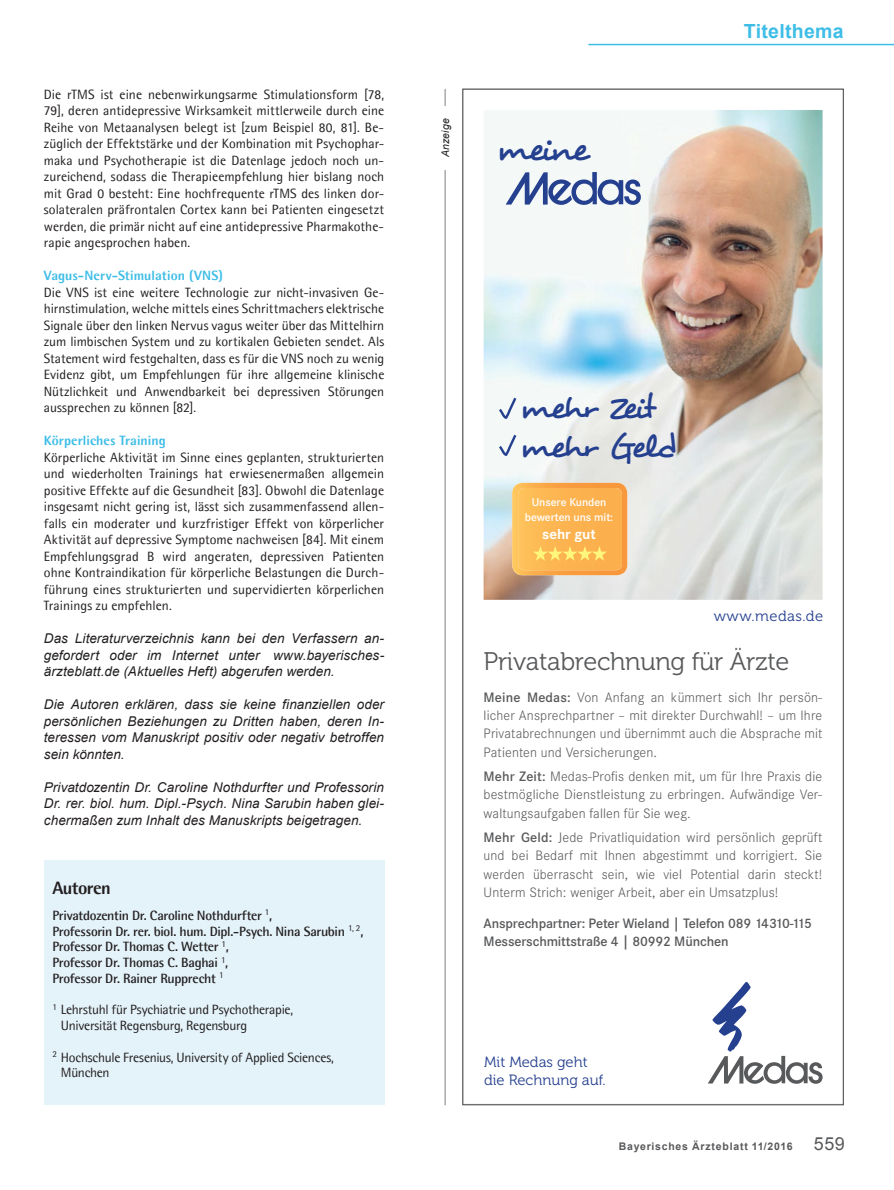
<style>
.page{position:relative;width:894px;height:1190px;background:#fff}
.page>*{position:absolute;margin:0;border:0;box-sizing:border-box;transform-origin:0 0}
.t1{font:35.55px "Desyrel";letter-spacing:-.075em;color:#25408f}
.t2{font:34.2px/38.4px "Desyrel";letter-spacing:-.085em;color:#25408f}
.t3{font:25.35px "Museo 300";letter-spacing:-.01em;color:#58595b}
.t4{font:700 19.5px "Arial";letter-spacing:.015em;color:#3ebde7}
.t5{font:800 18px "Agfa Rotis Semisans";letter-spacing:-.03em;color:#231f20}
.t6{font:700 15px "Corporate S";letter-spacing:-.005em;color:#fff}
.t7{font:14.85px/17.7px "Museo 300";color:#25408f}
.t8{font:14.85px "Museo 300";letter-spacing:.03em;color:#25408f}
.t9{font:300 14.25px/18.1px "Corporate S";letter-spacing:.01em;color:#58595b;text-align:justify}
.t10{font:600 14.25px/18.1px "Corporate S";letter-spacing:-.01em;color:#58595b}
.t11{font:13.5px/16.5px "Agfa Rotis Semisans";letter-spacing:-.005em;color:#231f20;text-align:justify}
.t12{font:italic 13.5px/16.5px "Arial";letter-spacing:.005em;color:#231f20;text-align:justify}
.t13{font:700 13.5px/15.8px "Agfa Rotis Semisans";letter-spacing:-.02em;color:#231f20}
.t14{font:800 13.5px "Agfa Rotis Semisans";letter-spacing:.005em;color:#3ebde7}
.t15{font:600 11.7px/14.1px "Corporate S";letter-spacing:-.005em;color:#fff;text-align:center}
.t16{font:700 10.5px "Arial";letter-spacing:.075em;color:#58595b}
.t17{font:italic 10.5px "Arial";letter-spacing:.01em;color:#231f20}
.s1{font-weight:600}
.s2{font-weight:400;font-size:18px}
</style>
<div class="page">
<hr style="left:588px;top:44px;width:305px;height:1px;background:#3ebde7">
<div style="left:44px;top:860px;width:340px;height:245px;background:#e4f3fa"></div>
<img style="left:483px;top:110px;width:339px;height:490px">
<svg style="left:708px;top:982px;width:114px;height:102px"></svg>
<svg style="left:512px;top:483px;width:115px;height:92px;background:#fbb552"></svg>
<svg style="left:496px;top:395px;width:22px;height:25px"></svg>
<svg style="left:496px;top:432px;width:22px;height:25px"></svg>
<svg style="left:505px;top:172px;width:136px;height:33px"></svg>
<hr style="left:445px;top:89px;width:1px;height:1016px;background:#807f83">
<div style="left:441px;top:106px;width:8px;height:64px;background:#fff"></div>
<p class="t11" style="left:44px;top:86px;width:342px">Die rTMS ist eine nebenwirkungsarme Stimulationsform [78, 79], deren antidepressive Wirksamkeit mittlerweile durch eine Reihe von Metaanalysen belegt ist [zum Beispiel 80, 81]. Be&shy;züglich der Effektstärke und der Kombination mit Psychophar&shy;maka und Psychotherapie ist die Datenlage jedoch noch un&shy;zureichend, sodass die Therapieempfehlung hier bislang noch mit Grad 0 besteht: Eine hochfrequente rTMS des linken dor&shy;solateralen präfrontalen Cortex kann bei Patienten eingesetzt werden, die primär nicht auf eine antidepressive Pharmakothe&shy;rapie angesprochen haben.</p>
<p class="t14" style="left:44px;top:267px;width:181px">Vagus-Nerv-Stimulation (VNS)</p>
<p class="t11" style="left:44px;top:284px;width:342px">Die VNS ist eine weitere Technologie zur nicht-invasiven Ge&shy;hirnstimulation, welche mittels eines Schrittmachers elektrische Signale über den linken Nervus vagus weiter über das Mittelhirn zum limbischen System und zu kortikalen Gebieten sendet. Als Statement wird festgehalten, dass es für die VNS noch zu wenig Evidenz gibt, um Empfehlungen für ihre allgemeine klinische Nützlichkeit und Anwendbarkeit bei depressiven Störungen aussprechen zu können [82].</p>
<p class="t14" style="left:44px;top:432px;width:123px">Körperliches Training</p>
<p class="t11" style="left:44px;top:449px;width:342px">Körperliche Aktivität im Sinne eines geplanten, strukturierten und wiederholten Trainings hat erwiesenermaßen allgemein positive Effekte auf die Gesundheit [83]. Obwohl die Datenlage insgesamt nicht gering ist, lässt sich zusammenfassend allen&shy;falls ein moderater und kurzfristiger Effekt von körperlicher Aktivität auf depressive Symptome nachweisen [84]. Mit einem Empfehlungsgrad B wird angeraten, depressiven Patienten ohne Kontraindikation für körperliche Belastungen die Durch&shy;führung eines strukturierten und supervidierten körperlichen Trainings zu empfehlen.</p>
<p class="t12" style="left:44px;top:630px;width:342px">Das Literaturverzeichnis kann bei den Verfassern an&shy;gefordert oder im Internet unter www.bayerisches&shy;ärzteblatt.de (Aktuelles Heft) abgerufen werden.</p>
<p class="t12" style="left:44px;top:696px;width:342px">Die Autoren erklären, dass sie keine finanziellen oder persönlichen Beziehungen zu Dritten haben, deren In&shy;teressen vom Manuskript positiv oder negativ betroffen sein könnten.</p>
<p class="t12" style="left:44px;top:779px;width:342px">Privatdozentin Dr. Caroline Nothdurfter und Professorin Dr. rer. biol. hum. Dipl.-Psych. Nina Sarubin haben glei&shy;chermaßen zum Inhalt des Manuskripts beigetragen.</p>
<h3 class="t5" style="left:52px;top:876px;width:60px">Autoren</h3>
<p class="t13" style="left:52px;top:907px;width:312px">Privatdozentin Dr. Caroline Nothdurfter <sup>1</sup>,<br>Professorin Dr. rer. biol. hum. Dipl.-Psych. Nina Sarubin <sup>1,</sup> <sup>2</sup>, Professor Dr. Thomas C. Wetter <sup>1</sup>,<br>Professor Dr. Thomas C. Baghai <sup>1</sup>,<br>Professor Dr. Rainer Rupprecht <sup>1</sup></p>
<p class="t11" style="left:61px;top:1002px;width:234px;line-height:15.8px;text-indent:-8px"><sup>1</sup> Lehrstuhl für Psychiatrie und Psychotherapie,<br>Universität Regensburg, Regensburg</p>
<p class="t11" style="left:61px;top:1049px;width:275px;line-height:15.8px;text-indent:-9px"><sup>2</sup> Hochschule Fresenius, University of Applied Sciences,<br>München</p>
<p class="t17" style="left:439px;top:157px;width:40px;rotate:-90deg">Anzeige</p>
<h1 class="t1" style="left:496px;top:128px;width:94px">meine</h1>
<h3 class="t4" style="left:743px;top:20px;width:101px">Titelthema</h3>
<h2 class="t2" style="left:519px;top:389px;width:159px">mehr Zeit mehr Geld</h2>
<p class="t15" style="left:525px;top:495px;width:90px">Unsere Kunden bewerten uns mit:</p>
<p class="t6" style="left:542px;top:525px;width:55px">sehr gut</p>
<p class="t8" style="left:713px;top:610px;width:111px">www.medas.de</p>
<h3 class="t3" style="left:483px;top:652px;width:307px">Privatabrechnung für Ärzte</h3>
<p class="t9" style="left:483px;top:689px;width:340px"><span class="s1">Meine Medas:</span> Von Anfang an kümmert sich Ihr persön&shy;licher Ansprechpartner – mit direkter Durchwahl! – um Ihre Privat abrechnungen und übernimmt auch die Absprache mit Patienten und Versicherungen.</p>
<p class="t9" style="left:483px;top:769px;width:340px"><span class="s1">Mehr Zeit:</span> Medas-Profis denken mit, um für Ihre Praxis die bestmögliche Dienstleistung zu erbringen. Aufwändige Ver&shy;waltungsaufgaben fallen für Sie weg.</p>
<p class="t9" style="left:483px;top:830px;width:340px"><span class="s1">Mehr Geld:</span> Jede Privatliquidation wird persönlich geprüft und bei Bedarf mit Ihnen abgestimmt und korrigiert. Sie werden überrascht sein, wie viel Potential darin steckt!<br>Unterm Strich: weniger Arbeit, aber ein Umsatzplus!</p>
<p class="t10" style="left:483px;top:914px;width:330px">Ansprechpartner: Peter Wieland | Telefon 089 14310-115<br>Messerschmittstraße 4 | 80992 München</p>
<p class="t7" style="left:484px;top:1054px;width:123px">Mit Medas geht die Rechnung auf.</p>
<p class="t16" style="left:619px;top:1140px;width:227px">Bayerisches Ärzteblatt 11/2016 <span class="s2">559</span></p>
</div>
